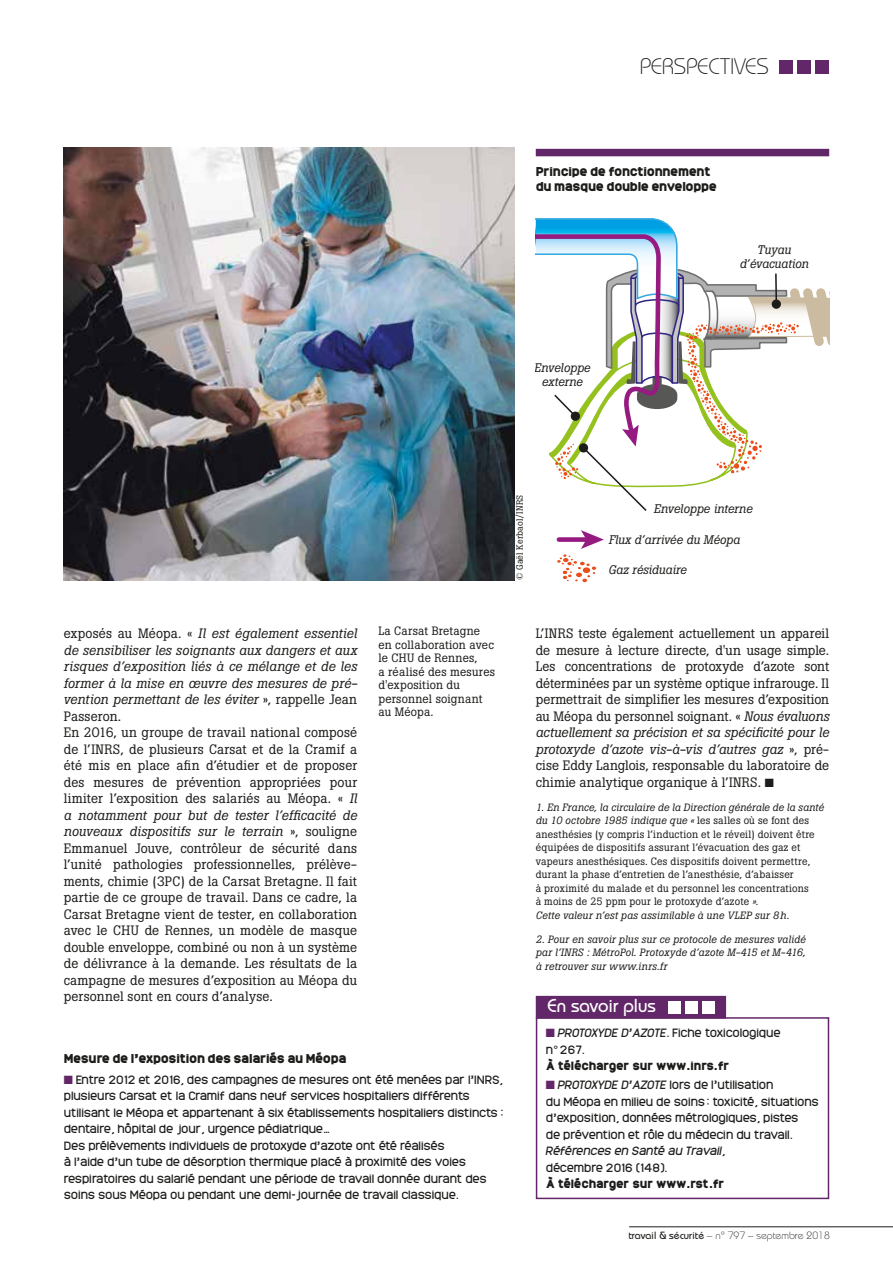
<style>
.page{position:relative;width:893px;height:1263px;background:#fff}
.page>*{position:absolute;margin:0;border:0;box-sizing:border-box;transform-origin:0 0}
.t1{font:300 22.5px "Bauhaus";letter-spacing:-.015em;color:#1d1d1b}
.t2{font:500 18.75px "Bauhaus";color:#fff}
.t3{font:13.5px/16.5px "Boton";letter-spacing:.01em;color:#1d1d1b}
.t4{font:italic 12.3px/14.9px "Boton";color:#1d1d1b;text-align:center}
.t5{font:12px/13.5px "Boton";letter-spacing:.015em;color:#1d1d1b}
.t6{font:900 12px/15px "Monark";letter-spacing:-.03em;color:#1d1d1b}
.t7{font:11.25px/16.5px "Monark";letter-spacing:-.02em;color:#1d1d1b}
.t8{font:900 11.25px "Monark";letter-spacing:-.02em;color:#1d1d1b}
.t9{font:italic 11.25px "Monark";letter-spacing:-.04em;color:#1d1d1b}
.t10{font:10.5px/13.5px "Boton";letter-spacing:.02em;color:#1d1d1b}
.t11{font:italic 10.5px/13.5px "Boton";letter-spacing:.015em;color:#1d1d1b;text-align:justify}
.t12{font:300 10.5px "Bauhaus";color:#1d1d1b}
.t13{font:9px "Boton";letter-spacing:.015em;color:#1d1d1b}
.s1{font-style:italic}
.s2{color:#622768}
.s3{font-weight:500}
</style>
<div class="page">
<div style="left:779px;top:61px;width:14px;height:13px;background:#622768"></div>
<div style="left:797px;top:61px;width:14px;height:13px;background:#622768"></div>
<div style="left:815px;top:61px;width:14px;height:13px;background:#622768"></div>
<hr style="left:629px;top:1226px;width:264px;height:1px;background:#1d1d1b">
<div style="left:536px;top:1017px;width:293px;height:182px;border:2px solid #622768"></div>
<div style="left:536px;top:996px;width:190px;height:22px;background:#622768"></div>
<div style="left:668px;top:1001px;width:13px;height:13px;background:#fff"></div>
<div style="left:685px;top:1001px;width:12px;height:13px;background:#fff"></div>
<div style="left:702px;top:1001px;width:12px;height:13px;background:#fff"></div>
<div style="left:536px;top:149px;width:293px;height:7px;background:#622768"></div>
<img style="left:63px;top:148px;width:451px;height:432px">
<svg style="left:536px;top:218px;width:293px;height:364px"></svg>
<h1 class="t1" style="left:640px;top:53px;width:131px">PERSPECTIVES</h1>
<p class="t6" style="left:536px;top:164px;width:183px">Principe de fonctionnement du masque double enveloppe</p>
<p class="t4" style="left:740px;top:242px;width:71px">Tuyau d’évacuation</p>
<p class="t4" style="left:534px;top:360px;width:58px">Enveloppe externe</p>
<p class="t13" style="left:514px;top:580px;width:87px;rotate:-90deg">© Gaël Kerbaol/INRS</p>
<p class="t4" style="left:654px;top:501px;width:100px">Enveloppe interne</p>
<p class="t4" style="left:609px;top:532px;width:133px">Flux d’arrivée du Méopa</p>
<p class="t4" style="left:608px;top:562px;width:80px">Gaz résiduaire</p>
<p class="t5" style="left:378px;top:624px;width:118px">La Carsat Bretagne en collaboration avec le CHU de Rennes,<br>a réalisé des mesures d'exposition du personnel soignant au Méopa.</p>
<p class="t3" style="left:64px;top:625px;width:295px">exposés au Méopa. « <span class="s1">Il est également essentiel de sensibiliser les soignants aux dangers et aux risques d’exposition liés à ce mélange et de les former à la mise en œuvre des mesures de pré&shy;vention permettant de les éviter</span> », rappelle Jean Passeron.<br>En 2016, un groupe de travail national composé de l’INRS, de plusieurs Carsat et de la Cramif a été mis en place afin d’étudier et de proposer des mesures de prévention appropriées pour limiter l’exposition des salariés au Méopa. « <span class="s1">Il a notamment pour but de tester l’efficacité de nouveaux dispositifs sur le terrain</span> », souligne Emmanuel Jouve, contrôleur de sécurité dans l’unité pathologies professionnelles, prélève&shy;ments, chimie (3PC) de la Carsat Bretagne. Il fait partie de ce groupe de travail. Dans ce cadre, la Carsat Bretagne vient de tester, en collaboration avec le CHU de Rennes, un modèle de masque double enveloppe, combiné ou non à un système de délivrance à la demande. Les résultats de la campagne de mesures d’exposition au Méopa du personnel sont en cours d’analyse.</p>
<p class="t3" style="left:536px;top:625px;width:295px;text-align:justify">L’INRS teste également actuellement un appareil de mesure à lecture directe, d'un usage simple.<br>Les concentrations de protoxyde d’azote sont déterminées par un système optique infrarouge. Il permettrait de simplifier les mesures d’exposition au Méopa du personnel soignant. « <span class="s1">Nous évaluons actuellement sa précision et sa spécificité pour le protoxyde d’azote vis-à-vis d’autres gaz</span> », pré&shy;cise Eddy Langlois, responsable du laboratoire de chimie analytique organique à l’INRS. ■</p>
<p class="t10" style="left:536px;top:800px;width:290px"><span class="s1">1. En France, la circulaire de la Direction générale de la santé du 10 octobre 1985 indique que «</span> les salles où se font des anesthésies (y compris l’induction et le réveil) doivent être équipées de dispositifs assurant l’évacuation des gaz et vapeurs anesthésiques. Ces dispositifs doivent permettre, durant la phase d’entretien de l’anesthésie, d’abaisser<br>à proximité du malade et du personnel les concentrations<br>à moins de 25 ppm pour le protoxyde d’azote <span class="s1">».<br>Cette valeur n’est pas assimilable à une VLEP sur 8h.</span></p>
<p class="t11" style="left:536px;top:932px;width:271px">2. Pour en savoir plus sur ce protocole de mesures validé par l’INRS : MétroPol. Protoxyde d’azote M-415 et M-416, à retrouver sur www.inrs.fr</p>
<h2 class="t2" style="left:547px;top:994px;width:110px">En savoir plus</h2>
<p class="t6" style="left:64px;top:1050px;width:284px">Mesure de l’exposition des salariés au Méopa</p>
<p class="t7" style="left:64px;top:1071px;width:441px"><span class="s2">■</span> Entre 2012 et 2016, des campagnes de mesures ont été menées par l’INRS, plusieurs Carsat et la Cramif dans neuf services hospitaliers différents utilisant le Méopa et appartenant à six établissements hospitaliers distincts : dentaire, hôpital de jour, urgence pédiatrique…<br>Des prélèvements individuels de protoxyde d’azote ont été réalisés<br>à l’aide d’un tube de désorption thermique placé à proximité des voies respiratoires du salarié pendant une période de travail donnée durant des soins sous Méopa ou pendant une demi-journée de travail classique.</p>
<p class="t7" style="left:546px;top:1024px;width:236px"><span class="s2">■</span> <span class="s1">PROTOXYDE D’AZOTE.</span> Fiche toxicologique n°267.</p>
<p class="t8" style="left:546px;top:1058px;width:185px">À télécharger sur www.inrs.fr</p>
<p class="t7" style="left:546px;top:1076px;width:275px"><span class="s2">■</span> <span class="s1">PROTOXYDE D’AZOTE</span> lors de l’utilisation<br>du Méopa en milieu de soins : toxicité, situations d’exposition, données métrologiques, pistes<br>de prévention et rôle du médecin du travail.</p>
<p class="t9" style="left:546px;top:1143px;width:181px">Références en Santé au Travail,</p>
<p class="t7" style="left:546px;top:1159px;width:123px">décembre 2016 (148).</p>
<p class="t8" style="left:546px;top:1176px;width:180px">À télécharger sur www.rst.fr</p>
<p class="t12" style="left:628px;top:1229px;width:203px"><span class="s3">travail &amp; sécurité</span> – n° 797 – septembre 2018</p>
</div>
